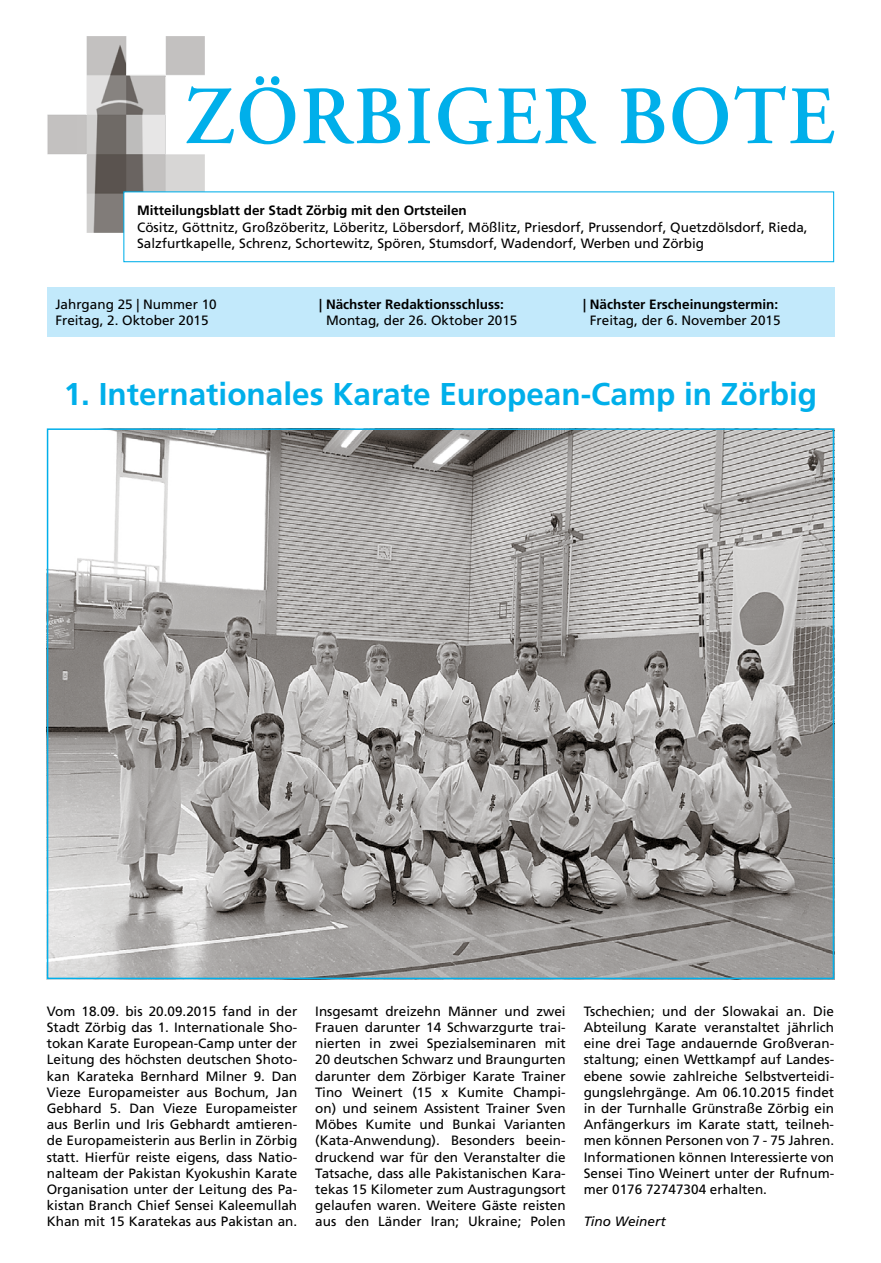
<style>
.page{position:relative;width:881px;height:1263px;background:#fff}
.page>*{position:absolute;margin:0;border:0;box-sizing:border-box;transform-origin:0 0}
.t1{font:600 82.5px "Adobe Garamond LT";letter-spacing:.025em;color:#00afea;scale:.95 1}
.t2{font:700 31.5px "Frutiger LT";color:#00afea}
.t3{font:13.5px/16.2px "Frutiger LT";color:#000;text-align:justify}
.t4{font:700 13.5px "Frutiger LT";color:#000}
.t5{font:italic 13.5px "Frutiger LT";color:#000}
</style>
<div class="page">
<img style="left:47px;top:36px;width:158px;height:197px">
<div style="left:124px;top:192px;width:709px;height:70px;background:#fff"></div>
<div style="left:123px;top:191px;width:710px;height:71px;border:1px solid #00afea"></div>
<div style="left:47px;top:287px;width:786px;height:50px;background:#c2e9fb"></div>
<img style="left:50px;top:431px;width:780px;height:545px">
<h1 class="t1" style="left:184px;top:68px;width:685px">ZÖRBIGER BOTE</h1>
<p class="t4" style="left:137px;top:203px;width:331px">Mitteilungsblatt der Stadt Zörbig mit den Ortsteilen</p>
<p class="t3" style="left:137px;top:219px;width:671px">Cösitz, Göttnitz, Großzöberitz, Löberitz, Löbersdorf, Mößlitz, Priesdorf, Prussendorf, Quetzdölsdorf, Rieda,<br>Salzfurtkapelle, Schrenz, Schortewitz, Spören, Stumsdorf, Wadendorf, Werben und Zörbig</p>
<p class="t3" style="left:55px;top:296px;width:163px">Jahrgang 25 | Nummer 10<br>Freitag, 2. Oktober 2015</p>
<p class="t4" style="left:319px;top:296px;width:186px">| Nächster Redaktionsschluss:</p>
<p class="t3" style="left:326px;top:312px;width:193px">Montag, der 26. Oktober 2015</p>
<p class="t4" style="left:583px;top:296px;width:197px">| Nächster Erscheinungstermin:</p>
<p class="t3" style="left:589px;top:312px;width:192px">Freitag, der 6. November 2015</p>
<h2 class="t2" style="left:64px;top:375px;width:754px">1. Internationales Karate European-Camp in Zörbig</h2>
<p class="t3" style="left:47px;top:1003px;width:252px">Vom 18.09. bis 20.09.2015 fand in der Stadt Zörbig das 1. Internationale Sho&shy;tokan Karate European-Camp unter der Leitung des höchsten deutschen Shoto&shy;kan Karateka Bernhard Milner 9. Dan Vieze Europameister aus Bochum, Jan Gebhard 5. Dan Vieze Europameister aus Berlin und Iris Gebhardt amtieren&shy;de Europameisterin aus Berlin in Zörbig statt. Hierfür reiste eigens, dass Natio&shy;nalteam der Pakistan Kyokushin Karate Organisation unter der Leitung des Pa&shy;kistan Branch Chief Sensei Kaleemullah Khan mit 15 Karatekas aus Pakistan an.</p>
<p class="t3" style="left:315px;top:1003px;width:252px">Insgesamt dreizehn Männer und zwei Frauen darunter 14 Schwarzgurte trai&shy;nierten in zwei Spezialseminaren mit 20 deutschen Schwarz und Braungurten darunter dem Zörbiger Karate Trainer Tino Weinert (15 x Kumite Champi&shy;on) und seinem Assistent Trainer Sven Möbes Kumite und Bunkai Varianten (Kata-Anwendung). Besonders beein&shy;druckend war für den Veranstalter die Tatsache, dass alle Pakistanischen Kara&shy;tekas 15 Kilometer zum Austragungsort gelaufen waren. Weitere Gäste reisten aus den Länder Iran; Ukraine; Polen</p>
<p class="t3" style="left:583px;top:1003px;width:252px">Tschechien; und der Slowakai an. Die Abteilung Karate veranstaltet jährlich eine drei Tage andauernde Großveran&shy;staltung; einen Wettkampf auf Landes&shy;ebene sowie zahlreiche Selbstverteidi&shy;gungslehrgänge. Am 06.10.2015 findet in der Turnhalle Grünstraße Zörbig ein Anfängerkurs im Karate statt, teilneh&shy;men können Personen von 7 - 75 Jahren.<br>Informationen können Interessierte von Sensei Tino Weinert unter der Rufnum&shy;mer 0176 72747304 erhalten.</p>
<p class="t5" style="left:583px;top:1214px;width:83px">Tino Weinert</p>
</div>
